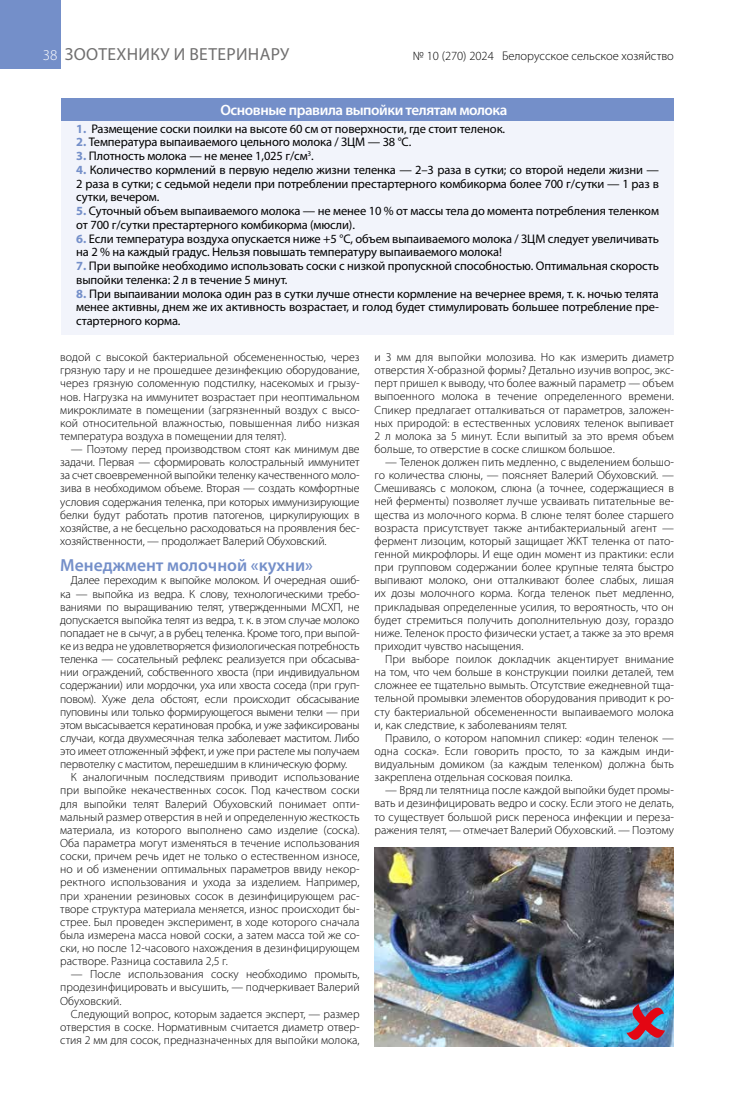
<style>
.page{position:relative;width:752px;height:1099px;background:#fff}
.page>*{position:absolute;margin:0;border:0;box-sizing:border-box;transform-origin:0 0}
.t1{font:17.5px "Myriad Pro";letter-spacing:.02em;color:#706f6f}
.t2{font:600 17.5px "Myriad Pro";color:#748fc9}
.t3{font:600 15px "Myriad Pro";letter-spacing:-.03em;color:#fff}
.t4{font:12.5px/13.8px "Myriad Pro";letter-spacing:-.01em;color:#000}
.t5{font:300 12.5px "Myriad Pro";color:#000}
.t6{font:300 11.88px/13.1px "Myriad Pro";color:#000;text-align:justify}
.s1{font-weight:300;font-size:15px;color:#fff}
.s2{font-weight:300;font-size:15px;color:#000}
.s3{font-weight:700;color:#748fc9}
</style>
<div class="page">
<div style="left:0;top:0;width:60px;height:69px;background:#748fc9"></div>
<div style="left:61px;top:116px;width:612px;height:219px;background:#f2f4fb"></div>
<div style="left:61px;top:99px;width:612px;height:22px;background:#748fc9"></div>
<img style="left:374px;top:847px;width:299px;height:199px">
<svg style="left:626px;top:1003px;width:38px;height:36px"></svg>
<h1 class="t1" style="left:43px;top:44px;width:248px"><span class="s1">38</span><span class="s2">38</span> ЗООТЕХНИКУ И ВЕТЕРИНАРУ</h1>
<p class="t5" style="left:412px;top:49px;width:262px">№ 10 (270) 2024 Белорусское сельское хозяйство</p>
<p class="t3" style="left:220px;top:101px;width:288px">Основные правила выпойки телятам молока</p>
<p class="t4" style="left:76px;top:121px;width:430px"><span class="s3">1.</span> Размещение соски поилки на высоте 60 см от поверхности, где стоит теленок.</p>
<p class="t4" style="left:76px;top:135px;width:336px"><span class="s3">2.</span> Температура выпаиваемого цельного молока / ЗЦМ — 38 °С.</p>
<p class="t4" style="left:76px;top:149px;width:239px"><span class="s3">3.</span> Плотность молока — не менее 1,025 г/см<sup>3</sup>.</p>
<p class="t4" style="left:76px;top:163px;width:584px;text-align:justify"><span class="s3">4.</span> Количество кормлений в первую неделю жизни теленка — 2–3 раза в сутки; со второй недели жизни — 2 раза в сутки; с седьмой недели при потреблении престартерного комбикорма более 700 г/сутки — 1 раз в сутки, вечером.</p>
<p class="t4" style="left:76px;top:204px;width:584px"><span class="s3">5.</span> Суточный объем выпаиваемого молока — не менее 10 % от массы тела до момента потребления теленком от 700 г/сутки престартерного комбикорма (мюсли).</p>
<p class="t4" style="left:76px;top:231px;width:584px"><span class="s3">6.</span> Если температура воздуха опускается ниже +5 °С, объем выпаиваемого молока / ЗЦМ следует увеличивать на 2 % на каждый градус. Нельзя повышать температуру выпаиваемого молока!</p>
<p class="t4" style="left:76px;top:259px;width:584px"><span class="s3">7.</span> При выпойке необходимо использовать соски с низкой пропускной способностью. Оптимальная скорость выпойки теленка: 2 л в течение 5 минут.</p>
<p class="t4" style="left:76px;top:286px;width:584px;text-align:justify"><span class="s3">8.</span> При выпаивании молока один раз в сутки лучше отнести кормление на вечернее время, т. к. ночью телята менее активны, днем же их активность возрастает, и голод будет стимулировать большее потребление пре&shy;стартерного корма.</p>
<p class="t6" style="left:60px;top:351px;width:301px">водой с высокой бактериальной обсемененностью, через грязную тару и не прошедшее дезинфекцию оборудование, через грязную соломенную подстилку, насекомых и грызу&shy;нов. Нагрузка на иммунитет возрастает при неоптимальном микроклимате в помещении (загрязненный воздух с высо&shy;кой относительной влажностью, повышенная либо низкая температура воздуха в помещении для телят).</p>
<p class="t6" style="left:60px;top:443px;width:301px;text-indent:11px">— Поэтому перед производством стоят как минимум две задачи. Первая — сформировать колостральный иммунитет за счет своевременной выпойки теленку качественного моло&shy;зива в необходимом объеме. Вторая — создать комфортные условия содержания теленка, при которых иммунизирующие белки будут работать против патогенов, циркулирующих в хозяйстве, а не бесцельно расходоваться на проявления бес&shy;хозяйственности, — продолжает Валерий Обуховский.</p>
<h1 class="t2" style="left:60px;top:555px;width:254px">Менеджмент молочной «кухни»</h1>
<p class="t6" style="left:60px;top:574px;width:301px;text-indent:11px">Далее переходим к выпойке молоком. И очередная ошиб&shy;ка — выпойка из ведра. К слову, технологическими требо&shy;ваниями по выращиванию телят, утвержденными МСХП, не допускается выпойка телят из ведра, т. к. в этом случае молоко попадает не в сычуг, а в рубец теленка. Кроме того, при выпой&shy;ке из ведра не удовлетворяется физиологическая потребность теленка — сосательный рефлекс реализуется при обсасыва&shy;нии ограждений, собственного хвоста (при индивидуальном содержании) или мордочки, уха или хвоста соседа (при груп&shy;повом). Хуже дела обстоят, если происходит обсасывание пуповины или только формирующегося вымени телки — при этом высасывается кератиновая пробка, и уже зафиксированы случаи, когда двухмесячная телка заболевает маститом. Либо это имеет отложенный эффект, и уже при растеле мы получаем первотелку с маститом, перешедшим в клиническую форму.</p>
<p class="t6" style="left:60px;top:771px;width:301px;text-indent:11px">К аналогичным последствиям приводит использование при выпойке некачественных сосок. Под качеством соски для выпойки телят Валерий Обуховский понимает опти&shy;мальный размер отверстия в ней и определенную жесткость материала, из которого выполнено само изделие (соска).<br>Оба параметра могут изменяться в течение использования соски, причем речь идет не только о естественном износе, но и об изменении оптимальных параметров ввиду некор&shy;ректного использования и ухода за изделием. Например, при хранении резиновых сосок в дезинфицирующем рас&shy;творе структура материала меняется, износ происходит бы&shy;стрее. Был проведен эксперимент, в ходе которого сначала была измерена масса новой соски, а затем масса той же со&shy;ски, но после 12-часового нахождения в дезинфицирующем растворе. Разница составила 2,5 г.</p>
<p class="t6" style="left:60px;top:968px;width:301px;text-indent:11px">— После использования соску необходимо промыть, продезинфицировать и высушить, — подчеркивает Валерий Обуховский.</p>
<p class="t6" style="left:60px;top:1007px;width:301px;text-indent:11px">Следующий вопрос, которым задается эксперт, — размер отверстия в соске. Нормативным считается диаметр отвер&shy;стия 2 мм для сосок, предназначенных для выпойки молока,</p>
<p class="t6" style="left:374px;top:351px;width:301px">и 3 мм для выпойки молозива. Но как измерить диаметр отверстия Х-образной формы? Детально изучив вопрос, экс&shy;перт пришел к выводу, что более важный параметр — объем выпоенного молока в течение определенного времени.<br>Спикер предлагает отталкиваться от параметров, заложен&shy;ных природой: в естественных условиях теленок выпивает 2 л молока за 5 минут. Если выпитый за это время объем больше, то отверстие в соске слишком большое.</p>
<p class="t6" style="left:374px;top:456px;width:301px;text-indent:11px">— Теленок должен пить медленно, с выделением большо&shy;го количества слюны, — поясняет Валерий Обуховский. — Смешиваясь с молоком, слюна (а точнее, содержащиеся в ней ферменты) позволяет лучше усваивать питательные ве&shy;щества из молочного корма. В слюне телят более старшего возраста присутствует также антибактериальный агент — фермент лизоцим, который защищает ЖКТ теленка от пато&shy;генной микрофлоры. И еще один момент из практики: если при групповом содержании более крупные телята быстро выпивают молоко, они отталкивают более слабых, лишая их дозы молочного корма. Когда теленок пьет медленно, прикладывая определенные усилия, то вероятность, что он будет стремиться получить дополнительную дозу, гораздо ниже. Теленок просто физически устает, а также за это время приходит чувство насыщения.</p>
<p class="t6" style="left:374px;top:652px;width:301px;text-indent:11px">При выборе поилок докладчик акцентирует внимание на том, что чем больше в конструкции поилки деталей, тем сложнее ее тщательно вымыть. Отсутствие ежедневной тща&shy;тельной промывки элементов оборудования приводит к ро&shy;сту бактериальной обсемененности выпаиваемого молока и, как следствие, к заболеваниям телят.</p>
<p class="t6" style="left:374px;top:731px;width:301px;text-indent:11px">Правило, о котором напомнил спикер: «один теленок — одна соска». Если говорить просто, то за каждым инди&shy;видуальным домиком (за каждым теленком) должна быть закреплена отдельная сосковая поилка.</p>
<p class="t6" style="left:374px;top:784px;width:301px;text-indent:11px">— Вряд ли телятница после каждой выпойки будет промы&shy;вать и дезинфицировать ведро и соску. Если этого не делать, то существует большой риск переноса инфекции и переза&shy;ражения телят, — отмечает Валерий Обуховский. — Поэтому</p>
</div>
